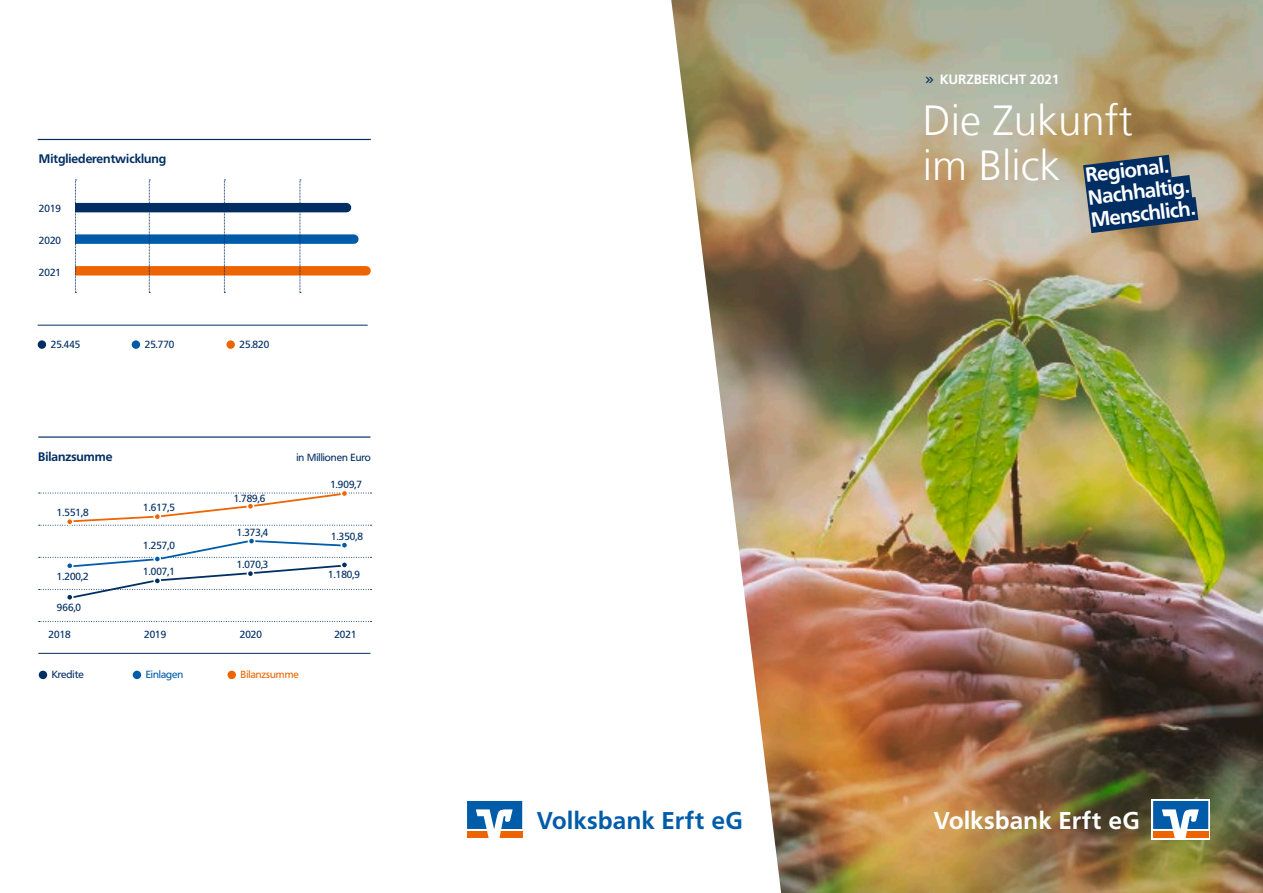
<style>
.page{position:relative;width:1263px;height:893px;background:#fff}
.page>*{position:absolute;margin:0;border:0;box-sizing:border-box;transform-origin:0 0}
.t1{font:300 42px/45px "Frutiger LT Com";color:#fff}
.t2{font:700 24px "Frutiger VR";letter-spacing:.025em;color:#005ca9}
.t3{font:700 24px "Frutiger VR";letter-spacing:.025em;color:#fff}
.t4{font:700 20.25px/22.6px "Frutiger VR";color:#fff}
.t5{font:700 13.5px "Frutiger LT Com";letter-spacing:-.01em;color:#fff}
.t6{font:700 12.3px "Frutiger VR";color:#002e62}
.t7{font:10.2px "Frutiger VR";color:#002e62}
.t8{font:10.2px "Frutiger VR";color:#ec6502}
.t9{font:10.2px "Frutiger VR";color:#005ca9}
</style>
<div class="page">
<img style="left:781px;top:0;width:482px;height:893px">
<svg style="left:671px;top:0;width:110px;height:891px"></svg>
<svg style="left:1152px;top:799px;width:58px;height:41px"></svg>
<svg style="left:1153px;top:801px;width:55px;height:38px"></svg>
<svg style="left:522px;top:801px;width:1px;height:37px"></svg>
<svg style="left:467px;top:801px;width:55px;height:37px"></svg>
<svg style="left:1083px;top:155px;width:115px;height:78px;background:#2c4a69"></svg>
<div style="left:75px;top:203px;width:272px;height:9px;background:#002e62"></div>
<div style="left:75px;top:234px;width:279px;height:10px;background:#005ca9"></div>
<div style="left:75px;top:266px;width:291px;height:10px;background:#ec6502"></div>
<svg style="left:149px;top:180px;width:1px;height:113px"></svg>
<svg style="left:300px;top:180px;width:1px;height:113px"></svg>
<svg style="left:224px;top:180px;width:1px;height:113px"></svg>
<svg style="left:75px;top:180px;width:1px;height:113px"></svg>
<div style="left:38px;top:340px;width:8px;height:9px;background:#002e62;border-radius:50%"></div>
<div style="left:132px;top:340px;width:8px;height:9px;background:#005ca9;border-radius:50%"></div>
<div style="left:226px;top:340px;width:9px;height:9px;background:#ec6502;border-radius:50%"></div>
<hr style="left:38px;top:139px;width:333px;height:1px;background:#002e62">
<hr style="left:38px;top:325px;width:330px;height:1px;background:#002e62">
<div style="left:39px;top:671px;width:8px;height:8px;background:#002e62;border-radius:50%"></div>
<div style="left:133px;top:671px;width:8px;height:8px;background:#005ca9;border-radius:50%"></div>
<div style="left:228px;top:671px;width:8px;height:8px;background:#ec6502;border-radius:50%"></div>
<hr style="left:38px;top:436px;width:332px;height:2px;background:#002e62">
<hr style="left:38px;top:653px;width:332px;height:1px;background:#002e62">
<svg style="left:39px;top:621px;width:332px;height:1px"></svg>
<div style="left:66px;top:593px;width:8px;height:8px;border:2px solid #fff;border-radius:50%"></div>
<svg style="left:39px;top:540px;width:332px;height:60px"></svg>
<div style="left:66px;top:562px;width:8px;height:8px;border:2px solid #fff;border-radius:50%"></div>
<div style="left:248px;top:538px;width:7px;height:6px;background:#005ca9;border-radius:50%"></div>
<div style="left:248px;top:537px;width:7px;height:8px;border:2px solid #fff;border-radius:50%"></div>
<div style="left:341px;top:490px;width:7px;height:7px;border:2px solid #fff;border-radius:50%"></div>
<svg style="left:39px;top:492px;width:332px;height:34px"></svg>
<div style="left:66px;top:518px;width:8px;height:8px;border:2px solid #fff;border-radius:50%"></div>
<div style="left:247px;top:503px;width:7px;height:6px;background:#ec6502;border-radius:50%"></div>
<div style="left:247px;top:502px;width:7px;height:8px;border:2px solid #fff;border-radius:50%"></div>
<svg style="left:926px;top:76px;width:7px;height:7px"></svg>
<p class="t6" style="left:39px;top:151px;width:129px">Mitgliederentwicklung</p>
<p class="t7" style="left:39px;top:202px;width:24px">2019</p>
<p class="t7" style="left:39px;top:235px;width:24px">2020</p>
<p class="t7" style="left:39px;top:266px;width:24px">2021</p>
<p class="t7" style="left:51px;top:338px;width:31px">25.445</p>
<p class="t7" style="left:145px;top:338px;width:31px">25.770</p>
<p class="t7" style="left:240px;top:338px;width:31px">25.820</p>
<p class="t6" style="left:38px;top:449px;width:76px">Bilanzsumme</p>
<p class="t7" style="left:296px;top:451px;width:76px">in Millionen Euro</p>
<p class="t7" style="left:57px;top:507px;width:33px">1.551,8</p>
<p class="t7" style="left:143px;top:502px;width:33px">1.617,5</p>
<p class="t7" style="left:143px;top:540px;width:33px">1.257,0</p>
<p class="t7" style="left:234px;top:492px;width:33px">1.789,6</p>
<p class="t7" style="left:237px;top:526px;width:33px">1.373,4</p>
<p class="t7" style="left:330px;top:479px;width:33px">1.909,7</p>
<p class="t7" style="left:331px;top:531px;width:33px">1.350,8</p>
<p class="t7" style="left:237px;top:558px;width:33px">1.070,3</p>
<p class="t7" style="left:143px;top:566px;width:33px">1.007,1</p>
<p class="t7" style="left:57px;top:570px;width:33px">1.200,2</p>
<p class="t7" style="left:328px;top:569px;width:33px">1.180,9</p>
<p class="t7" style="left:57px;top:602px;width:26px">966,0</p>
<p class="t7" style="left:49px;top:629px;width:24px">2018</p>
<p class="t7" style="left:144px;top:629px;width:24px">2019</p>
<p class="t7" style="left:240px;top:629px;width:24px">2020</p>
<p class="t7" style="left:334px;top:629px;width:24px">2021</p>
<p class="t7" style="left:52px;top:669px;width:34px">Kredite</p>
<p class="t9" style="left:146px;top:669px;width:39px">Einlagen</p>
<p class="t8" style="left:241px;top:669px;width:60px">Bilanzsumme</p>
<h3 class="t5" style="left:940px;top:71px;width:121px">KURZBERICHT 2021</h3>
<h1 class="t1" style="left:923px;top:98px;width:212px">Die Zukunft im Blick</h1>
<h3 class="t4" style="left:1084px;top:164px;width:106px;rotate:-7deg">Regional.<br>Nachhaltig.<br>Menschlich.</h3>
<h2 class="t2" style="left:537px;top:806px;width:207px">Volksbank Erft eG</h2>
<h2 class="t3" style="left:934px;top:806px;width:207px">Volksbank Erft eG</h2>
</div>
